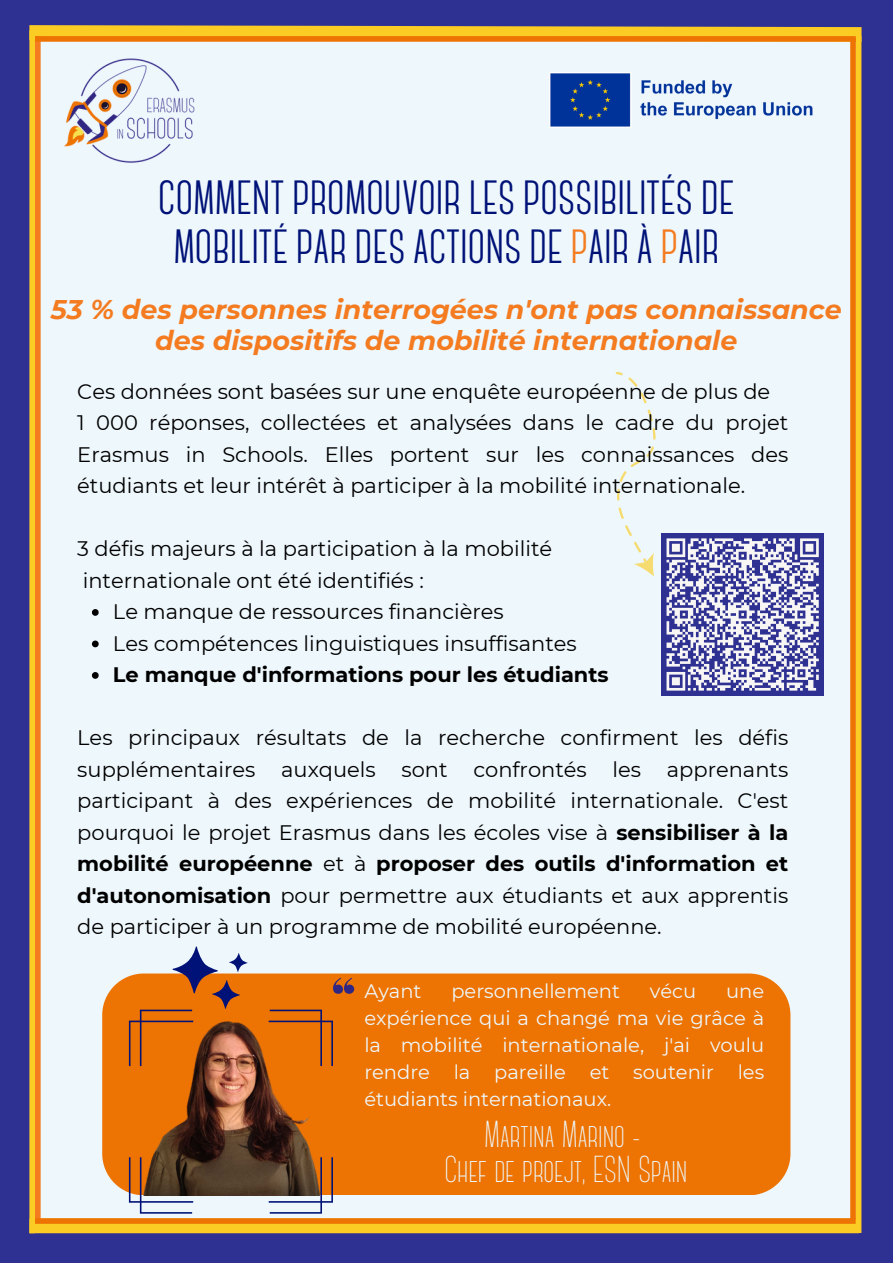
<style>
.page{position:relative;width:893px;height:1264px;background:#fff}
.page>*{position:absolute;margin:0;border:0;box-sizing:border-box;transform-origin:0 0}
.t1{font:700 48px/49.5px "Canter";color:#001277;text-align:center}
.t2{font:300 37.5px "Canter";color:#eef7fc}
.t3{font:italic 700 27px/31.5px "Montserrat";color:#f47b20;text-align:center}
.t4{font:21px/31.5px "Montserrat";color:#000;text-align:justify}
.t5{font:700 21px "Montserrat";color:#000}
.t6{font:19.5px/27px "Montserrat";color:#eef7fc;text-align:justify}
.s1{color:#f47b20}
.s2{font-weight:700}
</style>
<div class="page">
<div style="left:0;top:0;width:892px;height:1262px;background:#2e3192"></div>
<div style="left:31px;top:32px;width:827px;height:1200px;background:#eef7fc"></div>
<img style="left:64px;top:58px;width:131px;height:105px">
<svg style="left:92px;top:609px;width:7px;height:7px"></svg>
<svg style="left:92px;top:640px;width:7px;height:7px"></svg>
<svg style="left:92px;top:672px;width:7px;height:6px"></svg>
<img style="left:549px;top:72px;width:264px;height:56px">
<div style="left:855px;top:36px;width:6px;height:1196px;background:#fbcc23"></div>
<div style="left:29px;top:30px;width:6px;height:1203px;background:#fbcc23"></div>
<svg style="left:29px;top:25px;width:833px;height:24px"></svg>
<div style="left:29px;top:1218px;width:830px;height:15px;background:#fbcc23"></div>
<div style="left:35px;top:36px;width:6px;height:1186px;background:#f47b20"></div>
<div style="left:850px;top:38px;width:5px;height:1181px;background:#ed7403"></div>
<div style="left:35px;top:1218px;width:820px;height:5px;background:#ed7403"></div>
<div style="left:35px;top:36px;width:820px;height:6px;background:#ed7403"></div>
<div style="left:102px;top:973px;width:688px;height:222px;background:#ed7403"></div>
<svg style="left:129px;top:946px;width:225px;height:267px"></svg>
<div style="left:661px;top:533px;width:163px;height:163px;background:#2e3192"></div>
<svg style="left:615px;top:372px;width:204px;height:319px"></svg>
<p class="t1" style="left:158px;top:177px;width:577px">COMMENT PROMOUVOIR LES POSSIBILITÉS DE<br>MOBILITÉ PAR DES ACTIONS DE <span class="s1">P</span>AIR À <span class="s1">P</span>AIR</p>
<p class="t3" style="left:51px;top:293px;width:792px">53 % des personnes interrogées n'ont pas connaissance des dispositifs de mobilité internationale</p>
<p class="t4" style="left:77px;top:375px;width:694px">Ces données sont basées sur une enquête européenne de plus de</p>
<p class="t4" style="left:77px;top:407px;width:712px">1 000 réponses, collectées et analysées dans le cadre du projet Erasmus in Schools. Elles portent sur les connaissances des étudiants et leur intérêt à participer à la mobilité internationale.</p>
<p class="t4" style="left:77px;top:533px;width:476px">3 défis majeurs à la participation à la mobilité</p>
<p class="t4" style="left:83px;top:564px;width:342px">internationale ont été identifiés :</p>
<p class="t4" style="left:113px;top:596px;width:392px">Le manque de ressources financières</p>
<p class="t4" style="left:113px;top:627px;width:465px">Les compétences linguistiques insuffisantes</p>
<p class="t5" style="left:113px;top:662px;width:497px">Le manque d'informations pour les étudiants</p>
<p class="t4" style="left:77px;top:721px;width:712px">Les principaux résultats de la recherche confirment les défis supplémentaires auxquels sont confrontés les apprenants participant à des expériences de mobilité internationale. C'est pourquoi le projet Erasmus dans les écoles vise à <span class="s2">sensibiliser à la mobilité européenne</span> et à <span class="s2">proposer des outils d'information et d'autonomisation</span> pour permettre aux étudiants et aux apprentis de participer à un programme de mobilité européenne.</p>
<p class="t6" style="left:364px;top:977px;width:59px">Ayant</p>
<p class="t6" style="left:451px;top:977px;width:170px">personnellement</p>
<p class="t6" style="left:649px;top:977px;width:48px">vécu</p>
<p class="t6" style="left:364px;top:977px;width:401px;text-indent:362px">une expérience qui a changé ma vie grâce à la mobilité internationale, j'ai voulu rendre la pareille et soutenir les étudiants internationaux.</p>
<p class="t2" style="left:484px;top:1118px;width:157px">Martina Marino -</p>
<p class="t2" style="left:444px;top:1153px;width:244px">Chef de proejt, ESN Spain</p>
</div>
